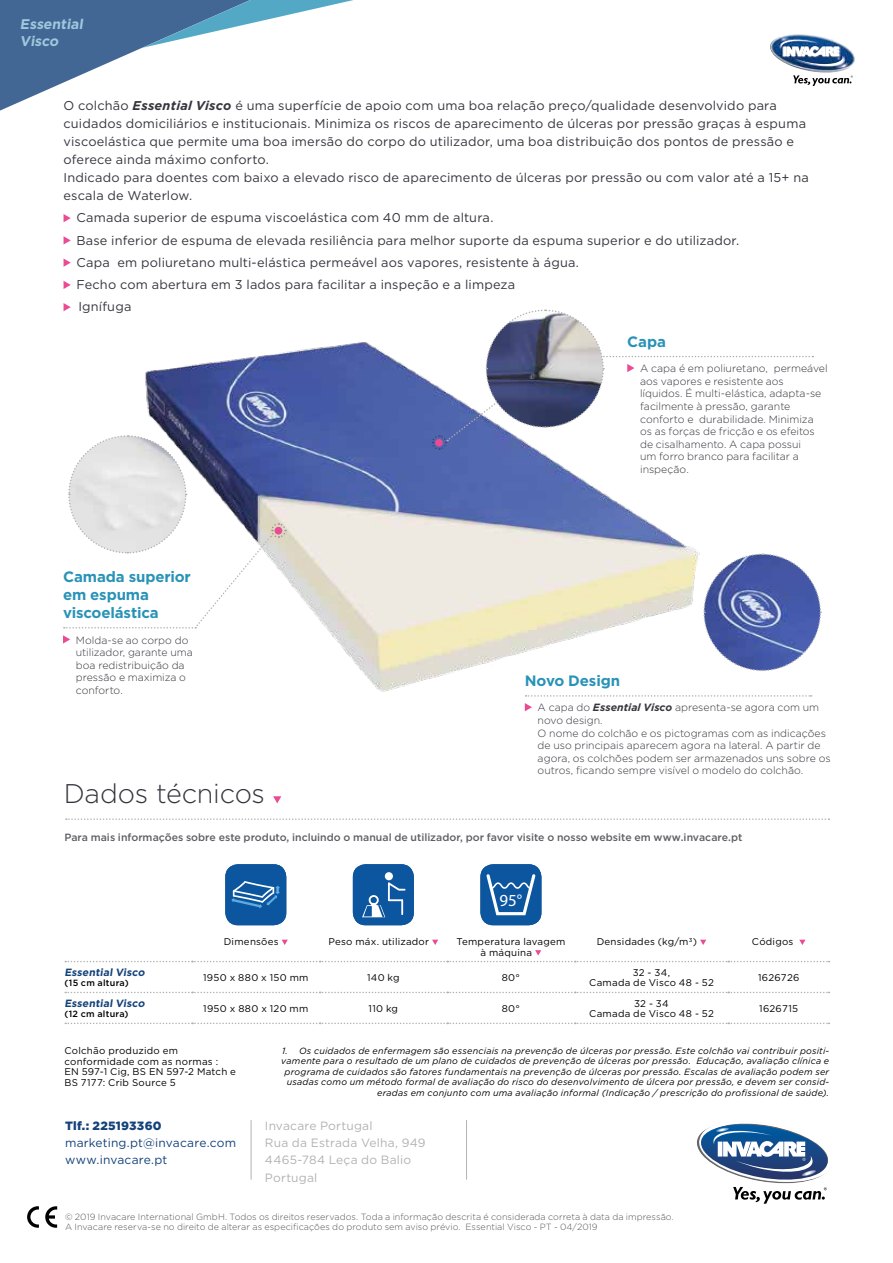
<style>
.page{position:relative;width:893px;height:1263px;background:#fff}
.page>*{position:absolute;margin:0;border:0;box-sizing:border-box;transform-origin:0 0}
.t1{font:300 27px "Gotham";letter-spacing:-.01em;color:#35353d}
.t2{font:16.95px "Myriad Pro";color:#fff}
.t3{font:700 15px/18px "Gotham";letter-spacing:-.01em;color:#2993b7}
.t4{font:700 14.1px/16.8px "Gotham";color:#a0c7dd}
.t5{font:12.75px/18px "Gotham";letter-spacing:.015em;color:#35353d}
.t6{font:12px/17.2px "Gotham";letter-spacing:.015em;color:#b3b2b2}
.t7{font:12px/17.2px "Gotham";letter-spacing:.015em;color:#14427a}
.t8{font:900 12px "Gotham";letter-spacing:.02em;color:#14427a}
.t9{font:300 10.5px/12.6px "Gotham";color:#35353d}
.t10{font:500 10.5px "Gotham";color:#605c63}
.t11{font:700 10.5px "Gotham";color:#14427a}
.t12{font:9.75px/10.5px "Gotham";letter-spacing:.025em;color:#000}
.t13{font:italic 9px/10.5px "Gotham";letter-spacing:.025em;color:#000;text-align:right}
.t14{font:300 9px/10.8px "Gotham";letter-spacing:.005em;color:#575756}
.t15{font:500 9px "Gotham";letter-spacing:.025em;color:#000}
.s1{font-weight:700;font-style:italic}
</style>
<div class="page">
<svg style="left:45px;top:1206px;width:12px;height:22px"></svg>
<svg style="left:27px;top:1206px;width:12px;height:22px"></svg>
<img style="left:114px;top:342px;width:586px;height:369px">
<svg style="left:64px;top:214px;width:7px;height:8px"></svg>
<svg style="left:64px;top:236px;width:7px;height:9px"></svg>
<svg style="left:64px;top:259px;width:7px;height:8px"></svg>
<svg style="left:64px;top:281px;width:7px;height:8px"></svg>
<svg style="left:64px;top:303px;width:7px;height:8px"></svg>
<svg style="left:0;top:48px;width:142px;height:63px"></svg>
<svg style="left:0;top:0;width:353px;height:48px"></svg>
<svg style="left:525px;top:703px;width:7px;height:8px"></svg>
<svg style="left:65px;top:961px;width:764px;height:1px"></svg>
<svg style="left:65px;top:992px;width:764px;height:1px"></svg>
<svg style="left:65px;top:1022px;width:764px;height:2px"></svg>
<svg style="left:225px;top:864px;width:61px;height:61px;background:#2668aa"></svg>
<svg style="left:353px;top:864px;width:61px;height:61px;background:#2b6bab"></svg>
<svg style="left:480px;top:864px;width:61px;height:61px;background:#2f6ead"></svg>
<svg style="left:282px;top:940px;width:6px;height:5px"></svg>
<svg style="left:432px;top:940px;width:6px;height:5px"></svg>
<svg style="left:535px;top:950px;width:6px;height:5px"></svg>
<svg style="left:700px;top:940px;width:6px;height:5px"></svg>
<svg style="left:799px;top:940px;width:6px;height:5px"></svg>
<img style="left:770px;top:34px;width:85px;height:39px">
<svg style="left:781px;top:38px;width:63px;height:30px"></svg>
<svg style="left:793px;top:75px;width:60px;height:11px"></svg>
<svg style="left:66px;top:818px;width:763px;height:2px"></svg>
<svg style="left:273px;top:796px;width:8px;height:7px"></svg>
<hr style="left:251px;top:1120px;width:1px;height:59px;background:#b3b2b2">
<hr style="left:466px;top:1120px;width:1px;height:59px;background:#b3b2b2">
<svg style="left:697px;top:1123px;width:131px;height:81px"></svg>
<svg style="left:63px;top:635px;width:7px;height:8px"></svg>
<svg style="left:64px;top:434px;width:223px;height:194px"></svg>
<svg style="left:526px;top:695px;width:286px;height:2px"></svg>
<svg style="left:431px;top:309px;width:382px;height:142px"></svg>
<svg style="left:703px;top:553px;width:119px;height:119px"></svg>
<p class="t4" style="left:20px;top:16px;width:67px">Essential<br>Visco</p>
<p class="t5" style="left:64px;top:96px;width:747px">O colchão <span class="s1">Essential Visco</span> é uma superfície de apoio com uma boa relação preço/qualidade desenvolvido para cuidados domiciliários e institucionais. Minimiza os riscos de aparecimento de úlceras por pressão graças à espuma viscoelástica que permite uma boa imersão do corpo do utilizador, uma boa distribuição dos pontos de pressão e oferece ainda máximo conforto.<br>Indicado para doentes com baixo a elevado risco de aparecimento de úlceras por pressão ou com valor até a 15+ na escala de Waterlow.</p>
<p class="t5" style="left:76px;top:206px;width:664px;line-height:22.2px">Camada superior de espuma viscoelástica com 40 mm de altura.<br>Base inferior de espuma de elevada resiliência para melhor suporte da espuma superior e do utilizador.<br>Capa em poliuretano multi-elástica permeável aos vapores, resistente à água.<br>Fecho com abertura em 3 lados para facilitar a inspeção e a limpeza<br>Ignífuga</p>
<p class="t3" style="left:63px;top:568px;width:129px">Camada superior em espuma viscoelástica</p>
<p class="t9" style="left:76px;top:633px;width:119px">Molda-se ao corpo do utilizador, garante uma boa redistribuição da pressão e maximiza o conforto.</p>
<h1 class="t1" style="left:64px;top:777px;width:203px">Dados técnicos</h1>
<p class="t3" style="left:627px;top:332px;width:40px">Capa</p>
<p class="t9" style="left:640px;top:362px;width:189px">A capa é em poliuretano, permeável aos vapores e resistente aos líquidos. É multi-elástica, adapta-se facilmente à pressão, garante conforto e durabilidade. Minimiza os as forças de fricção e os efeitos de cisalhamento. A capa possui<br>um forro branco para facilitar a inspeção.</p>
<p class="t3" style="left:525px;top:671px;width:97px">Novo Design</p>
<p class="t9" style="left:538px;top:701px;width:294px">A capa do <span class="s1">Essential Visco</span> apresenta-se agora com um novo design.<br>O nome do colchão e os pictogramas com as indicações de uso principais aparecem agora na lateral. A partir de agora, os colchões podem ser armazenados uns sobre os outros, ficando sempre visível o modelo do colchão.</p>
<p class="t10" style="left:64px;top:831px;width:680px">Para mais informações sobre este produto, incluindo o manual de utilizador, por favor visite o nosso website em www.invacare.pt</p>
<h2 class="t2" style="left:499px;top:890px;width:24px">95°</h2>
<p class="t11" style="left:64px;top:965px;width:84px">Essential Visco</p>
<p class="t15" style="left:64px;top:977px;width:66px">(15 cm altura)</p>
<p class="t11" style="left:64px;top:996px;width:84px">Essential Visco</p>
<p class="t15" style="left:64px;top:1008px;width:66px">(12 cm altura)</p>
<p class="t12" style="left:224px;top:936px;width:56px">Dimensões</p>
<p class="t12" style="left:328px;top:936px;width:102px">Peso máx. utilizador</p>
<p class="t12" style="left:481px;top:936px;width:86px;text-indent:-24px">Temperatura lavagem à máquina</p>
<p class="t12" style="left:597px;top:936px;width:102px">Densidades (kg/m3)</p>
<p class="t12" style="left:752px;top:936px;width:43px">Códigos</p>
<p class="t12" style="left:203px;top:972px;width:107px">1950 x 880 x 150 mm</p>
<p class="t12" style="left:367px;top:972px;width:34px">140 kg</p>
<p class="t12" style="left:502px;top:972px;width:20px">80°</p>
<p class="t12" style="left:589px;top:967px;width:126px;text-align:center">32 - 34,<br>Camada de Visco 48 - 52</p>
<p class="t12" style="left:758px;top:972px;width:43px">1626726</p>
<p class="t12" style="left:203px;top:1003px;width:107px">1950 x 880 x 120 mm</p>
<p class="t12" style="left:369px;top:1003px;width:31px">110 kg</p>
<p class="t12" style="left:502px;top:1003px;width:20px">80°</p>
<p class="t12" style="left:589px;top:998px;width:126px;text-align:center">32 - 34<br>Camada de Visco 48 - 52</p>
<p class="t12" style="left:759px;top:1003px;width:41px">1626715</p>
<p class="t12" style="left:64px;top:1045px;width:173px">Colchão produzido em conformidade com as normas :<br>EN 597-1 Cig, BS EN 597-2 Match e<br>BS 7177: Crib Source 5</p>
<p class="t8" style="left:65px;top:1117px;width:98px">Tlf.: 225193360</p>
<p class="t7" style="left:65px;top:1134px;width:173px">marketing.pt@invacare.com www.invacare.pt</p>
<p class="t13" style="left:281px;top:1045px;width:549px">1. Os cuidados de enfermagem são essenciais na prevenção de úlceras por pressão. Este colchão vai contribuir positi&shy;vamente para o resultado de um plano de cuidados de prevenção de úlceras por pressão. Educação, avaliação clínica e programa de cuidados são fatores fundamentais na prevenção de úlceras por pressão. Escalas de avaliação podem ser usadas como um método formal de avaliação do risco do desenvolvimento de úlcera por pressão, e devem ser consid&shy;eradas em conjunto com uma avaliação informal (Indicação / prescrição do profissional de saúde).</p>
<p class="t6" style="left:265px;top:1117px;width:162px">Invacare Portugal<br>Rua da Estrada Velha, 949<br>4465-784 Leça do Balio<br>Portugal</p>
<p class="t14" style="left:65px;top:1211px;width:610px">© 2019 Invacare International GmbH. Todos os direitos reservados. Toda a informação descrita é considerada correta à data da impressão.<br>A Invacare reserva-se no direito de alterar as especificações do produto sem aviso prévio. Essential Visco - PT - 04/2019</p>
</div>
